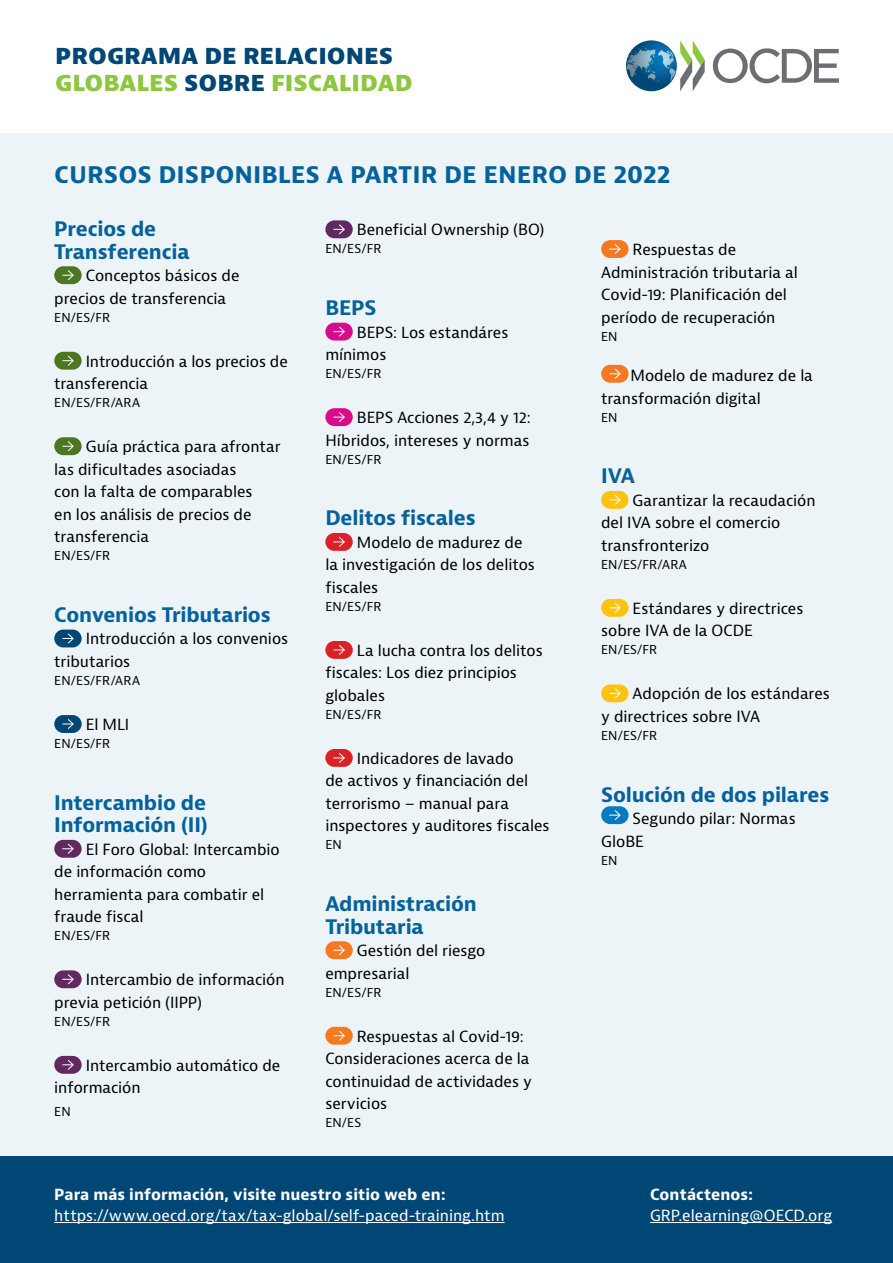
<style>
.page{position:relative;width:893px;height:1263px;background:#fff}
.page>*{position:absolute;margin:0;border:0;box-sizing:border-box;transform-origin:0 0}
.t1{font:700 24.3px "Bernina Sans";color:#05629b}
.t2{font:800 23.4px/26.5px "Bernina Sans";color:#004775}
.t3{font:700 19.5px/22.5px "Bernina Sans";letter-spacing:-.01em;color:#05629b}
.t4{font:15px/22.5px "Bernina Sans";letter-spacing:-.005em;color:#000}
.t5{font:15px "Bernina Sans";letter-spacing:.005em;color:#fff}
.t6{font:700 15px "Bernino Sans";letter-spacing:.005em;color:#fff}
.t7{font:12px "Bernino Sans";letter-spacing:.01em;color:#000}
.t8{font:12px "Bernina Sans";color:#000}
.s1{color:#8dc63f}
</style>
<div class="page">
<div style="left:0;top:133px;width:893px;height:1024px;background:#ecf4f8"></div>
<div style="left:54px;top:266px;width:28px;height:18px;background:#4c7620;border-radius:9px"></div>
<svg style="left:62px;top:270px;width:12px;height:11px"></svg>
<div style="left:54px;top:352px;width:28px;height:18px;background:#4c7620;border-radius:9px"></div>
<svg style="left:62px;top:355px;width:12px;height:11px"></svg>
<div style="left:54px;top:437px;width:28px;height:18px;background:#4c7620;border-radius:9px"></div>
<svg style="left:62px;top:441px;width:12px;height:11px"></svg>
<div style="left:54px;top:629px;width:28px;height:18px;background:#004775;border-radius:9px"></div>
<svg style="left:62px;top:633px;width:12px;height:11px"></svg>
<div style="left:54px;top:715px;width:28px;height:18px;background:#004775;border-radius:9px"></div>
<svg style="left:62px;top:719px;width:12px;height:10px"></svg>
<div style="left:54px;top:840px;width:28px;height:18px;background:#602a60;border-radius:9px"></div>
<svg style="left:62px;top:843px;width:12px;height:11px"></svg>
<div style="left:54px;top:970px;width:28px;height:18px;background:#602a60;border-radius:9px"></div>
<svg style="left:62px;top:974px;width:12px;height:11px"></svg>
<div style="left:54px;top:1056px;width:28px;height:18px;background:#602a60;border-radius:9px"></div>
<svg style="left:62px;top:1059px;width:12px;height:11px"></svg>
<div style="left:0;top:1157px;width:893px;height:106px;background:#004775"></div>
<div style="left:325px;top:220px;width:28px;height:18px;background:#602a60;border-radius:9px"></div>
<svg style="left:333px;top:224px;width:12px;height:11px"></svg>
<div style="left:325px;top:323px;width:28px;height:18px;background:#d70b8c;border-radius:9px"></div>
<svg style="left:333px;top:326px;width:12px;height:11px"></svg>
<div style="left:325px;top:408px;width:28px;height:18px;background:#d70b8c;border-radius:9px"></div>
<svg style="left:333px;top:412px;width:12px;height:11px"></svg>
<div style="left:325px;top:533px;width:28px;height:18px;background:#da2128;border-radius:9px"></div>
<svg style="left:333px;top:537px;width:12px;height:10px"></svg>
<div style="left:325px;top:641px;width:28px;height:18px;background:#da2128;border-radius:9px"></div>
<svg style="left:333px;top:645px;width:12px;height:10px"></svg>
<div style="left:325px;top:749px;width:28px;height:18px;background:#da2128;border-radius:9px"></div>
<svg style="left:333px;top:753px;width:12px;height:10px"></svg>
<div style="left:325px;top:941px;width:28px;height:18px;background:#f47920;border-radius:9px"></div>
<svg style="left:333px;top:945px;width:12px;height:11px"></svg>
<div style="left:325px;top:1027px;width:28px;height:18px;background:#f47920;border-radius:9px"></div>
<svg style="left:333px;top:1030px;width:12px;height:11px"></svg>
<div style="left:601px;top:240px;width:27px;height:18px;background:#f47920;border-radius:9px"></div>
<svg style="left:609px;top:244px;width:12px;height:10px"></svg>
<div style="left:601px;top:491px;width:27px;height:18px;background:#ffc20e;border-radius:9px"></div>
<svg style="left:609px;top:494px;width:12px;height:11px"></svg>
<div style="left:601px;top:599px;width:27px;height:18px;background:#ffc20e;border-radius:9px"></div>
<svg style="left:609px;top:603px;width:12px;height:10px"></svg>
<div style="left:601px;top:684px;width:27px;height:18px;background:#ffc20e;border-radius:9px"></div>
<svg style="left:609px;top:688px;width:12px;height:11px"></svg>
<div style="left:601px;top:806px;width:27px;height:18px;background:#047bc1;border-radius:9px"></div>
<svg style="left:609px;top:810px;width:12px;height:11px"></svg>
<hr style="left:54px;top:1222px;width:451px;height:1px;background:#fff">
<hr style="left:650px;top:1222px;width:182px;height:1px;background:#fff">
<svg style="left:713px;top:48px;width:126px;height:35px"></svg>
<svg style="left:626px;top:40px;width:51px;height:51px;background:#2f749d"></svg>
<svg style="left:680px;top:40px;width:25px;height:51px"></svg>
<div style="left:601px;top:365px;width:27px;height:18px;background:#f47920;border-radius:9px"></div>
<svg style="left:609px;top:368px;width:12px;height:11px"></svg>
<h2 class="t2" style="left:55px;top:43px;width:359px">PROGRAMA DE RELACIONES<br><span class="s1">GLOBALES</span> SOBRE <span class="s1">FISCALIDAD</span></h2>
<h1 class="t1" style="left:54px;top:159px;width:618px">CURSOS DISPONIBLES A PARTIR DE ENERO DE 2022</h1>
<h3 class="t3" style="left:54px;top:218px;width:137px">Precios de<br>Transferencia</h3>
<p class="t4" style="left:54px;top:265px;width:187px;text-indent:31px">Conceptos básicos de precios de transferencia</p>
<p class="t7" style="left:54px;top:309px;width:57px">EN/ES/FR</p>
<p class="t4" style="left:54px;top:350px;width:235px;text-indent:31px">Introducción a los precios de transferencia</p>
<p class="t7" style="left:54px;top:395px;width:87px">EN/ES/FR/ARA</p>
<p class="t4" style="left:54px;top:436px;width:228px;text-indent:31px">Guía práctica para afrontar las dificultades asociadas<br>con la falta de comparables<br>en los análisis de precios de transferencia</p>
<p class="t7" style="left:54px;top:548px;width:57px">EN/ES/FR</p>
<h3 class="t3" style="left:54px;top:604px;width:218px">Convenios Tributarios</h3>
<p class="t4" style="left:54px;top:628px;width:235px;text-indent:31px">Introducción a los convenios tributarios</p>
<p class="t7" style="left:54px;top:673px;width:87px">EN/ES/FR/ARA</p>
<p class="t4" style="left:86px;top:713px;width:45px">El MLI</p>
<p class="t7" style="left:54px;top:736px;width:57px">EN/ES/FR</p>
<h3 class="t3" style="left:54px;top:792px;width:155px">Intercambio de<br>Información (II)</h3>
<p class="t4" style="left:54px;top:838px;width:227px;text-indent:31px">El Foro Global: Intercambio de información como herramienta para combatir el fraude fiscal</p>
<p class="t7" style="left:54px;top:928px;width:57px">EN/ES/FR</p>
<p class="t4" style="left:54px;top:969px;width:232px;text-indent:31px">Intercambio de información previa petición (IIPP)</p>
<p class="t7" style="left:54px;top:1013px;width:57px">EN/ES/FR</p>
<p class="t4" style="left:54px;top:1054px;width:228px;text-indent:31px">Intercambio automático de información</p>
<p class="t7" style="left:54px;top:1103px;width:18px">EN</p>
<p class="t4" style="left:357px;top:219px;width:189px">Beneficial Ownership (BO)</p>
<p class="t7" style="left:325px;top:241px;width:57px">EN/ES/FR</p>
<h3 class="t3" style="left:325px;top:297px;width:53px">BEPS</h3>
<p class="t4" style="left:325px;top:321px;width:185px;text-indent:31px">BEPS: Los estandáres mínimos</p>
<p class="t7" style="left:325px;top:366px;width:57px">EN/ES/FR</p>
<p class="t4" style="left:325px;top:407px;width:207px;text-align:right">BEPS Acciones 2,3,4 y 12:<br>Híbridos, intereses y normas</p>
<p class="t7" style="left:325px;top:451px;width:57px">EN/ES/FR</p>
<h3 class="t3" style="left:325px;top:507px;width:152px">Delitos fiscales</h3>
<p class="t4" style="left:325px;top:531px;width:211px;text-indent:31px">Modelo de madurez de la investigación de los delitos fiscales</p>
<p class="t7" style="left:325px;top:599px;width:57px">EN/ES/FR</p>
<p class="t4" style="left:325px;top:639px;width:219px;text-indent:31px">La lucha contra los delitos fiscales: Los diez principios globales</p>
<p class="t7" style="left:325px;top:707px;width:57px">EN/ES/FR</p>
<p class="t4" style="left:325px;top:747px;width:226px;text-indent:31px">Indicadores de lavado<br>de activos y financiación del terrorismo – manual para inspectores y auditores fiscales</p>
<p class="t7" style="left:325px;top:837px;width:18px">EN</p>
<h3 class="t3" style="left:325px;top:893px;width:153px">Administración<br>Tributaria</h3>
<p class="t4" style="left:325px;top:940px;width:161px;text-indent:31px">Gestión del riesgo empresarial</p>
<p class="t7" style="left:325px;top:984px;width:57px">EN/ES/FR</p>
<p class="t4" style="left:325px;top:1025px;width:208px;text-indent:31px">Respuestas al Covid-19:<br>Consideraciones acerca de la continuidad de actividades y servicios</p>
<p class="t7" style="left:325px;top:1115px;width:37px">EN/ES</p>
<p class="t6" style="left:54px;top:1185px;width:393px">Para más información, visite nuestro sitio web en:</p>
<p class="t5" style="left:54px;top:1206px;width:452px">https://www.oecd.org/tax/tax-global/self-paced-training.htm</p>
<p class="t4" style="left:601px;top:239px;width:198px;text-indent:31px">Respuestas de<br>Administración tributaria al<br>Covid-19: Planificación del período de recuperación</p>
<p class="t7" style="left:601px;top:328px;width:18px">EN</p>
<p class="t4" style="left:601px;top:365px;width:213px;text-indent:29px">Modelo de madurez de la transformación digital</p>
<p class="t7" style="left:601px;top:409px;width:18px">EN</p>
<h3 class="t3" style="left:601px;top:465px;width:35px">IVA</h3>
<p class="t4" style="left:601px;top:489px;width:216px;text-indent:31px">Garantizar la recaudación del IVA sobre el comercio transfronterizo</p>
<p class="t7" style="left:601px;top:557px;width:87px">EN/ES/FR/ARA</p>
<p class="t4" style="left:601px;top:597px;width:204px;text-indent:31px">Estándares y directrices sobre IVA de la OCDE</p>
<p class="t7" style="left:601px;top:642px;width:57px">EN/ES/FR</p>
<p class="t4" style="left:601px;top:683px;width:230px;text-indent:31px">Adopción de los estándares y directrices sobre IVA</p>
<p class="t8" style="left:601px;top:728px;width:57px">EN/ES/FR</p>
<h3 class="t3" style="left:601px;top:784px;width:230px">Solución de dos pilares</h3>
<p class="t4" style="left:601px;top:808px;width:196px;text-indent:31px">Segundo pilar: Normas<br>GloBE</p>
<p class="t7" style="left:601px;top:852px;width:18px">EN</p>
<p class="t6" style="left:650px;top:1185px;width:105px">Contáctenos:</p>
<p class="t5" style="left:650px;top:1206px;width:184px">GRP.elearning@OECD.org</p>
</div>
